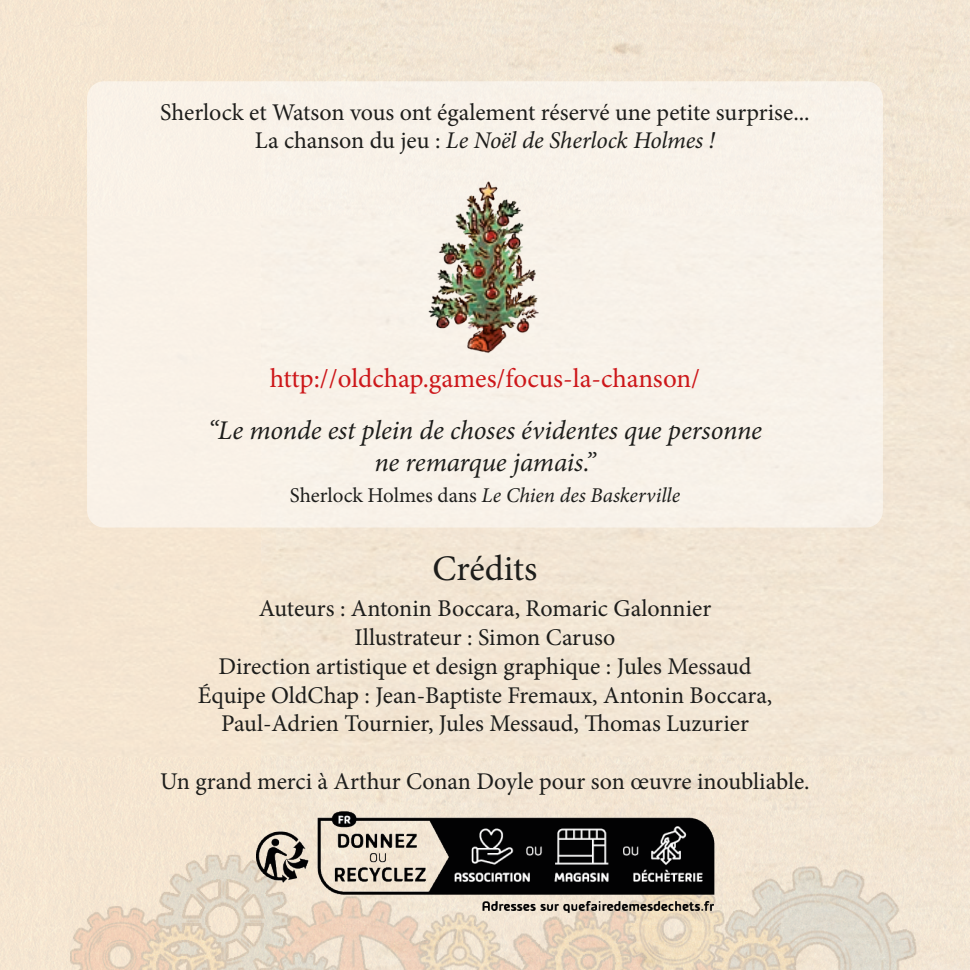
<style>
.page{position:relative;width:970px;height:970px;background:#fff}
.page>*{position:absolute;margin:0;border:0;box-sizing:border-box;transform-origin:0 0}
.t1{font:36px "Minion Pro";color:#1d1d1b}
.t2{font:italic 27px/32.4px "Minion Pro";letter-spacing:-.005em;color:#1d1d1b;text-align:center}
.t3{font:27px "Minion Pro";letter-spacing:-.005em;color:#cd171a}
.t4{font:24px/28.8px "Minion Pro";color:#1d1d1b;text-align:center}
.t5{font:italic 21px "Minion Pro";letter-spacing:-.005em;color:#1d1d1b}
.s1{font-style:italic}
.s2{font-style:normal}
</style>
<div class="page">
<div style="left:0;top:0;width:262px;height:969px;background:#f5e5d1"></div>
<img style="left:262px;top:0;width:707px;height:969px">
<div style="left:87px;top:81px;width:795px;height:446px;background:#f8f2e8;border-radius:17px"></div>
<img style="left:387px;top:181px;width:152px;height:172px">
<img style="left:241px;top:795px;width:488px;height:131px">
<p class="t4" style="left:160px;top:98px;width:651px">Sherlock et Watson vous ont également réservé une petite surprise...<br>La chanson du jeu : <span class="s1">Le Noël de Sherlock Holmes !</span></p>
<p class="t3" style="left:270px;top:360px;width:432px">http://oldchap.games/focus-la-chanson/</p>
<p class="t2" style="left:208px;top:414px;width:555px">“Le monde est plein de choses évidentes que personne ne remarque jamais.”</p>
<p class="t5" style="left:290px;top:481px;width:392px"><span class="s2">Sherlock Holmes dans</span> Le Chien des Baskerville</p>
<h1 class="t1" style="left:432px;top:544px;width:106px">Crédits</h1>
<p class="t4" style="left:198px;top:594px;width:576px">Auteurs : Antonin Boccara, Romaric Galonnier<br>Illustrateur : Simon Caruso<br>Direction artistique et design graphique : Jules Messaud Équipe OldChap : Jean-Baptiste Fremaux, Antonin Boccara, Paul-Adrien Tournier, Jules Messaud, Thomas Luzurier</p>
<p class="t4" style="left:160px;top:767px;width:651px">Un grand merci à Arthur Conan Doyle pour son œuvre inoubliable.</p>
</div>
